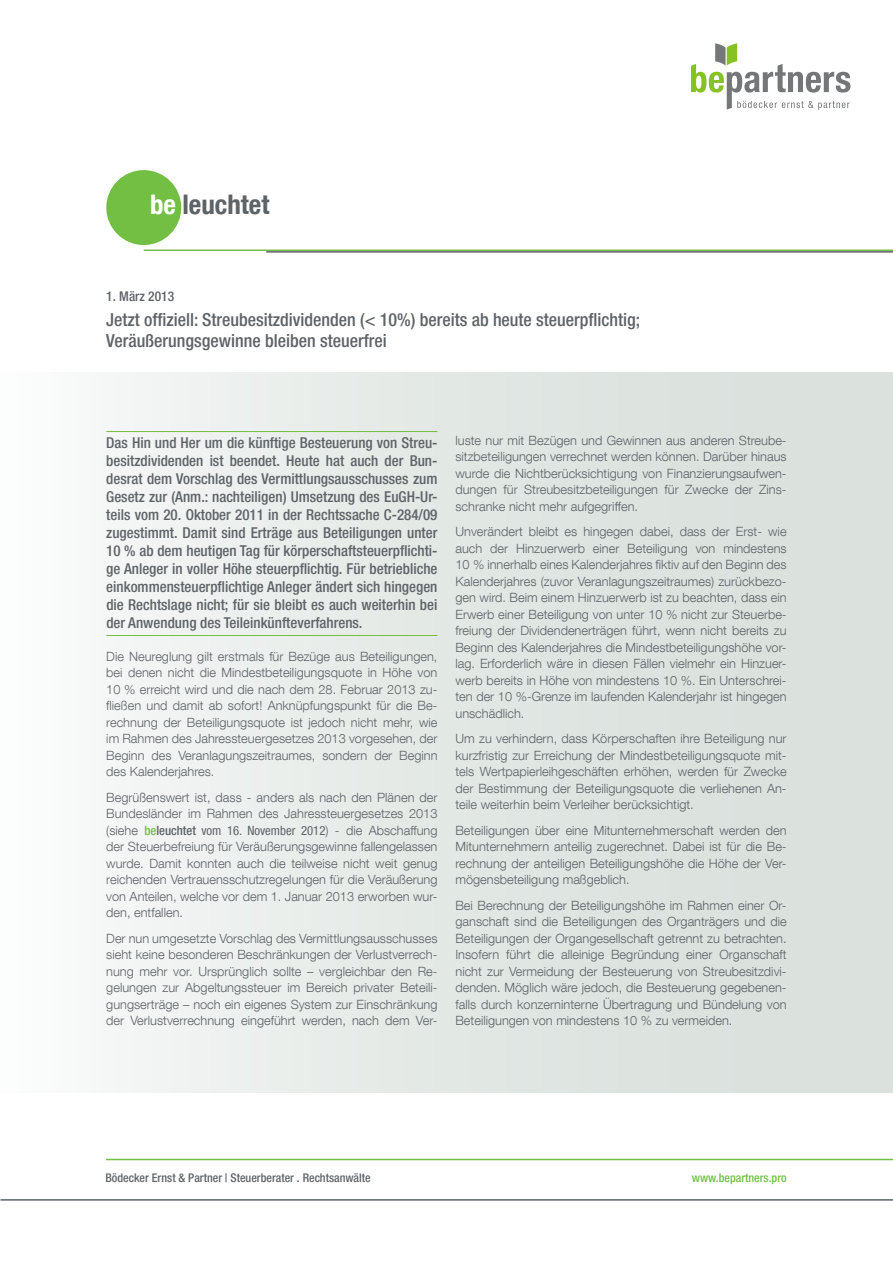
<style>
.page{position:relative;width:893px;height:1263px;background:#fff}
.page>*{position:absolute;margin:0;border:0;box-sizing:border-box;transform-origin:0 0}
.t1{font:700 condensed 27px "Helvetica Neue LT Com";color:#5e6368}
.t2{font:500 condensed 18px/21.6px "Helvetica Neue LT Com";color:#5e6368}
.t3{font:500 condensed 15px/18px "Helvetica Neue LT Com";color:#5e6368;text-align:justify}
.t4{font:500 condensed 13.5px "Helvetica Neue LT Com";color:#5e6368}
.t5{font:300 12.75px/16.5px "Helvetica Neue LT Com";color:#5e6368;text-align:justify}
.t6{font:500 condensed 12px "Helvetica Neue LT Com";color:#5e6368}
.t7{font:500 condensed 12px "Helvetica Neue LT Com";color:#72bf44}
.s1{color:#fff}
.s2{font-weight:500;font-stretch:condensed;color:#72bf44}
.s3{font-weight:500;font-stretch:condensed}
.s4{font-weight:400;font-stretch:condensed}
</style>
<div class="page">
<div style="left:107px;top:171px;width:73px;height:73px;background:#72bf44;border-radius:50%"></div>
<div style="left:106px;top:170px;width:75px;height:75px;border:2px solid #72bf44;border-radius:50%"></div>
<hr style="left:144px;top:249px;width:749px;height:2px;background:#72bf44">
<hr style="left:266px;top:251px;width:627px;height:2px;background:#5e6368">
<div style="left:0;top:372px;width:893px;height:721px;background:linear-gradient(to right,#f7f8f8,#d5ddd8)"></div>
<hr style="left:106px;top:1159px;width:787px;height:1px;background:#72bf44">
<hr style="left:0;top:1199px;width:893px;height:1px;background:#5e6368">
<svg style="left:691px;top:43px;width:159px;height:67px"></svg>
<hr style="left:106px;top:635px;width:331px;height:1px;background:#72bf44">
<hr style="left:106px;top:431px;width:331px;height:1px;background:#72bf44">
<h1 class="t1" style="left:150px;top:188px;width:121px"><span class="s1">be</span> leuchtet</h1>
<p class="t4" style="left:106px;top:288px;width:69px">1. März 2013</p>
<h2 class="t2" style="left:106px;top:308px;width:535px">Jetzt offiziell: Streubesitzdividenden (&lt; 10%) bereits ab heute steuerpflichtig;<br>Veräußerungsgewinne bleiben steuerfrei</h2>
<p class="t3" style="left:106px;top:434px;width:333px">Das Hin und Her um die künftige Besteuerung von Streu&shy;besitzdividenden ist beendet. Heute hat auch der Bun&shy;desrat dem Vorschlag des Vermittlungsausschusses zum Gesetz zur (Anm.: nachteiligen) Umsetzung des EuGH-Ur&shy;teils vom 20. Oktober 2011 in der Rechtssache C-284/09 zugestimmt. Damit sind Erträge aus Beteiligungen unter 10 % ab dem heutigen Tag für körperschaftsteuerpflichti&shy;ge Anleger in voller Höhe steuerpflichtig. Für betriebliche einkommensteuerpflichtige Anleger ändert sich hingegen die Rechtslage nicht; für sie bleibt es auch weiterhin bei der Anwendung des Teileinkünfteverfahrens.</p>
<p class="t5" style="left:106px;top:648px;width:333px">Die Neureglung gilt erstmals für Bezüge aus Beteiligungen, bei denen nicht die Mindestbeteiligungsquote in Höhe von 10 % erreicht wird und die nach dem 28. Februar 2013 zu&shy;fließen und damit ab sofort! Anknüpfungspunkt für die Be&shy;rechnung der Beteiligungsquote ist jedoch nicht mehr, wie im Rahmen des Jahressteuergesetzes 2013 vorgesehen, der Beginn des Veranlagungszeitraumes, sondern der Beginn des Kalenderjahres.</p>
<p class="t5" style="left:106px;top:789px;width:333px">Begrüßenswert ist, dass - anders als nach den Plänen der Bundesländer im Rahmen des Jahressteuergesetzes 2013 (siehe <span class="s2">be</span><span class="s3">leuchtet</span> <span class="s4">vom 16. November 2012</span>) - die Abschaffung der Steuerbefreiung für Veräußerungsgewinne fallengelassen wurde. Damit konnten auch die teilweise nicht weit genug reichenden Vertrauensschutzregelungen für die Veräußerung von Anteilen, welche vor dem 1. Januar 2013 erworben wur&shy;den, entfallen.</p>
<p class="t5" style="left:106px;top:930px;width:333px">Der nun umgesetzte Vorschlag des Vermittlungsausschusses sieht keine besonderen Beschränkungen der Verlustverrech&shy;nung mehr vor. Ursprünglich sollte – vergleichbar den Re&shy;gelungen zur Abgeltungssteuer im Bereich privater Beteili&shy;gungserträge – noch ein eigenes System zur Einschränkung der Verlustverrechnung eingeführt werden, nach dem Ver-</p>
<p class="t5" style="left:455px;top:431px;width:333px">luste nur mit Bezügen und Gewinnen aus anderen Streube&shy;sitzbeteiligungen verrechnet werden können. Darüber hinaus wurde die Nichtberücksichtigung von Finanzierungsaufwen&shy;dungen für Streubesitzbeteiligungen für Zwecke der Zins&shy;schranke nicht mehr aufgegriffen.</p>
<p class="t5" style="left:455px;top:523px;width:333px">Unverändert bleibt es hingegen dabei, dass der Erst- wie auch der Hinzuerwerb einer Beteiligung von mindestens 10 % innerhalb eines Kalenderjahres fiktiv auf den Beginn des Kalenderjahres (zuvor Veranlagungszeitraumes) zurückbezo&shy;gen wird. Beim einem Hinzuerwerb ist zu beachten, dass ein Erwerb einer Beteiligung von unter 10 % nicht zur Steuerbe&shy;freiung der Dividendenerträgen führt, wenn nicht bereits zu Beginn des Kalenderjahres die Mindestbeteiligungshöhe vor&shy;lag. Erforderlich wäre in diesen Fällen vielmehr ein Hinzuer&shy;werb bereits in Höhe von mindestens 10 %. Ein Unterschrei&shy;ten der 10 %-Grenze im laufenden Kalenderjahr ist hingegen unschädlich.</p>
<p class="t5" style="left:455px;top:730px;width:333px">Um zu verhindern, dass Körperschaften ihre Beteiligung nur kurzfristig zur Erreichung der Mindestbeteiligungsquote mit&shy;tels Wertpapierleihgeschäften erhöhen, werden für Zwecke der Bestimmung der Beteiligungsquote die verliehenen An&shy;teile weiterhin beim Verleiher berücksichtigt.</p>
<p class="t5" style="left:455px;top:821px;width:333px">Beteiligungen über eine Mitunternehmerschaft werden den Mitunternehmern anteilig zugerechnet. Dabei ist für die Be&shy;rechnung der anteiligen Beteiligungshöhe die Höhe der Ver&shy;mögensbeteiligung maßgeblich.</p>
<p class="t5" style="left:455px;top:896px;width:333px">Bei Berechnung der Beteiligungshöhe im Rahmen einer Or&shy;ganschaft sind die Beteiligungen des Organträgers und die Beteiligungen der Organgesellschaft getrennt zu betrachten.<br>Insofern führt die alleinige Begründung einer Organschaft nicht zur Vermeidung der Besteuerung von Streubesitzdivi&shy;denden. Möglich wäre jedoch, die Besteuerung gegebenen&shy;falls durch konzerninterne Übertragung und Bündelung von Beteiligungen von mindestens 10 % zu vermeiden.</p>
<p class="t6" style="left:105px;top:1170px;width:267px">Bödecker Ernst &amp; Partner | Steuerberater . Rechtsanwälte</p>
<p class="t7" style="left:692px;top:1170px;width:96px">www.bepartners.pro</p>
</div>
